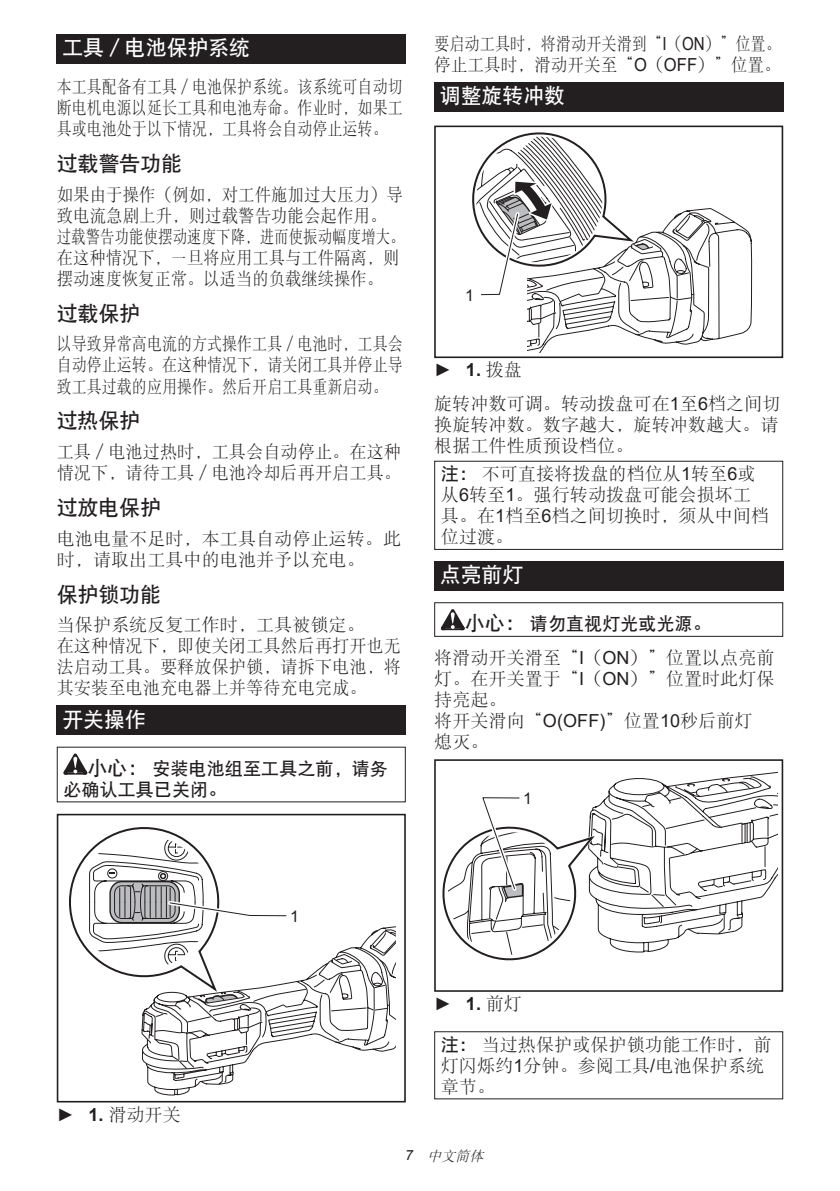
<style>
.page{position:relative;width:840px;height:1191px;background:#fff}
.page>*{position:absolute;margin:0;border:0;box-sizing:border-box;transform-origin:0 0}
.t1{font:21px "DFP Hei W7 GB EUC H";letter-spacing:-.01em;color:#231f20}
.t2{font:21px "DFP Hei W7 GB EUC H";letter-spacing:-.01em;color:#fff}
.t3{font:18px/21px "DFP Song W3 GB EUC H";letter-spacing:.005em;color:#231f20}
.t4{font:18px/21px "DFP Song W3 GB EUC H";letter-spacing:.005em;color:#231f20;text-align:justify;scale:.83 1}
.t5{font:18px/21px "DFP Song W3 GB EUC H";letter-spacing:.005em;color:#231f20;scale:.91 1}
.t6{font:18px/21px "DFP Song W3 GB EUC H";letter-spacing:.005em;color:#231f20;scale:.84 1}
.t7{font:18px/21px "DFP Song W3 GB EUC H";letter-spacing:.005em;color:#231f20;scale:.95 1}
.t8{font:18px/21px "DFP Hei W7 GB EUC H";letter-spacing:.005em;color:#231f20}
.t9{font:700 18px "Arial";color:#231f20}
.t10{font:16px "Arial";color:#231f20}
.t11{font:italic 14px "DFP Song W3 GB EUC H";color:#231f20}
.s1{font-size:20px}
.s2{font-family:"Arial"}
.s3{font-weight:400}
.s4{font-family:"DFP Song W3 GB EUC H";font-weight:400}
.s5{font-family:"DFP Hei W7 GB EUC H"}
.s6{font-family:"Arial";font-weight:700}
</style>
<div class="page">
<div style="left:57px;top:34px;width:348px;height:29px;background:#231f20"></div>
<div style="left:57px;top:705px;width:348px;height:30px;background:#231f20"></div>
<svg style="left:63px;top:753px;width:24px;height:21px"></svg>
<div style="left:57px;top:813px;width:348px;height:289px;border:2px solid #231f20"></div>
<svg style="left:69px;top:827px;width:326px;height:268px"></svg>
<div style="left:434px;top:82px;width:348px;height:29px;background:#231f20"></div>
<div style="left:434px;top:126px;width:348px;height:232px;border:2px solid #231f20"></div>
<svg style="left:460px;top:126px;width:291px;height:226px"></svg>
<div style="left:434px;top:461px;width:348px;height:89px;border:1px solid #231f20"></div>
<div style="left:434px;top:561px;width:348px;height:29px;background:#231f20"></div>
<svg style="left:440px;top:609px;width:24px;height:21px"></svg>
<div style="left:434px;top:602px;width:348px;height:35px;border:1px solid #231f20"></div>
<div style="left:434px;top:759px;width:348px;height:232px;border:2px solid #231f20"></div>
<svg style="left:434px;top:765px;width:343px;height:203px"></svg>
<div style="left:434px;top:1031px;width:348px;height:68px;border:1px solid #231f20"></div>
<p class="t2" style="left:62px;top:37px;width:189px">工具／电池保护系统</p>
<p class="t4" style="left:57px;top:76px;width:418px">本工具配备有工具／电池保护系统。该系统可自动切断电机电源以延长工具和电池寿命。作业时，如果工具或电池处于以下情况，工具将会自动停止运转。</p>
<p class="t1" style="left:57px;top:153px;width:127px">过载警告功能</p>
<p class="t5" style="left:57px;top:184px;width:383px">如果由于操作（例如，对工件施加过大压力）导致电流急剧上升，则过载警告功能会起作用。过载警告功能使摆动速度下降，进而使振动幅度增大。在这种情况下，一旦将应用工具与工件隔离，则摆动速度恢复正常。以适当的负载继续操作。</p>
<p class="t1" style="left:57px;top:303px;width:85px">过载保护</p>
<p class="t4" style="left:57px;top:333px;width:418px">以导致异常高电流的方式操作工具／电池时，工具会自动停止运转。在这种情况下，请关闭工具并停止导致工具过载的应用操作。然后开启工具重新启动。</p>
<p class="t1" style="left:57px;top:410px;width:85px">过热保护</p>
<p class="t7" style="left:57px;top:441px;width:363px">工具／电池过热时，工具会自动停止。在这种情况下，请待工具／电池冷却后再开启工具。</p>
<p class="t1" style="left:57px;top:497px;width:106px">过放电保护</p>
<p class="t3" style="left:57px;top:527px;width:345px">电池电量不足时，本工具自动停止运转。此时，请取出工具中的电池并予以充电。</p>
<p class="t1" style="left:57px;top:583px;width:106px">保护锁功能</p>
<p class="t3" style="left:57px;top:614px;width:345px">当保护系统反复工作时，工具被锁定。<br>在这种情况下，即使关闭工具然后再打开也无法启动工具。要释放保护锁，请拆下电池，将其安装至电池充电器上并等待充电完成。</p>
<p class="t2" style="left:62px;top:708px;width:85px">开关操作</p>
<p class="t8" style="left:63px;top:757px;width:326px;text-indent:24px"><span class="s1">小心：</span>安装电池组至工具之前，请务必确认工具已关闭。</p>
<p class="t6" style="left:434px;top:33px;width:414px">要启动工具时，将滑动开关滑到“<span class="s2">I</span>（<span class="s2">ON</span>）”位置。停止工具时，滑动开关至“<span class="s2">O</span>（<span class="s2">OFF</span>）”位置。</p>
<p class="t2" style="left:439px;top:85px;width:127px">调整旋转冲数</p>
<p class="t10" style="left:465px;top:284px;width:10px">1</p>
<p class="t9" style="left:434px;top:357px;width:89px"><span class="s3">►</span> 1. <span class="s4">拨盘</span></p>
<p class="t3" style="left:434px;top:393px;width:347px;text-align:justify">旋转冲数可调。转动拨盘可在<span class="s2">1</span>至<span class="s2">6</span>档之间切换旋转冲数。数字越大，旋转冲数越大。请根据工件性质预设档位。</p>
<p class="t3" style="left:440px;top:463px;width:329px"><span class="s5">注：</span>不可直接将拨盘的档位从<span class="s2">1</span>转至<span class="s2">6</span>或从<span class="s2">6</span>转至<span class="s2">1</span>。强行转动拨盘可能会损坏工具。在<span class="s2">1</span>档至<span class="s2">6</span>档之间切换时，须从中间档位过渡。</p>
<p class="t2" style="left:439px;top:564px;width:85px">点亮前灯</p>
<p class="t8" style="left:464px;top:613px;width:247px"><span class="s1">小心：</span>请勿直视灯光或光源。</p>
<p class="t3" style="left:434px;top:646px;width:341px">将滑动开关滑至“<span class="s2">I</span>（<span class="s2">ON</span>）”位置以点亮前灯。在开关置于“<span class="s2">I</span>（<span class="s2">ON</span>）”位置时此灯保持亮起。<br>将开关滑向“<span class="s2">O(OFF)</span>”位置<span class="s2">10</span>秒后前灯熄灭。</p>
<p class="t10" style="left:523px;top:787px;width:10px">1</p>
<p class="t3" style="left:57px;top:1103px;width:125px"><span class="s2">►</span> <span class="s6">1.</span> 滑动开关</p>
<p class="t10" style="left:290px;top:905px;width:10px">1</p>
<p class="t9" style="left:434px;top:991px;width:89px"><span class="s3">►</span> 1. <span class="s4">前灯</span></p>
<p class="t3" style="left:440px;top:1033px;width:332px"><span class="s5">注：</span>当过热保护或保护锁功能工作时，前灯闪烁约<span class="s2">1</span>分钟。参阅工具<span class="s2">/</span>电池保护系统章节。</p>
<p class="t11" style="left:405px;top:1148px;width:83px"><span class="s2">7</span> 中文简体</p>
</div>
